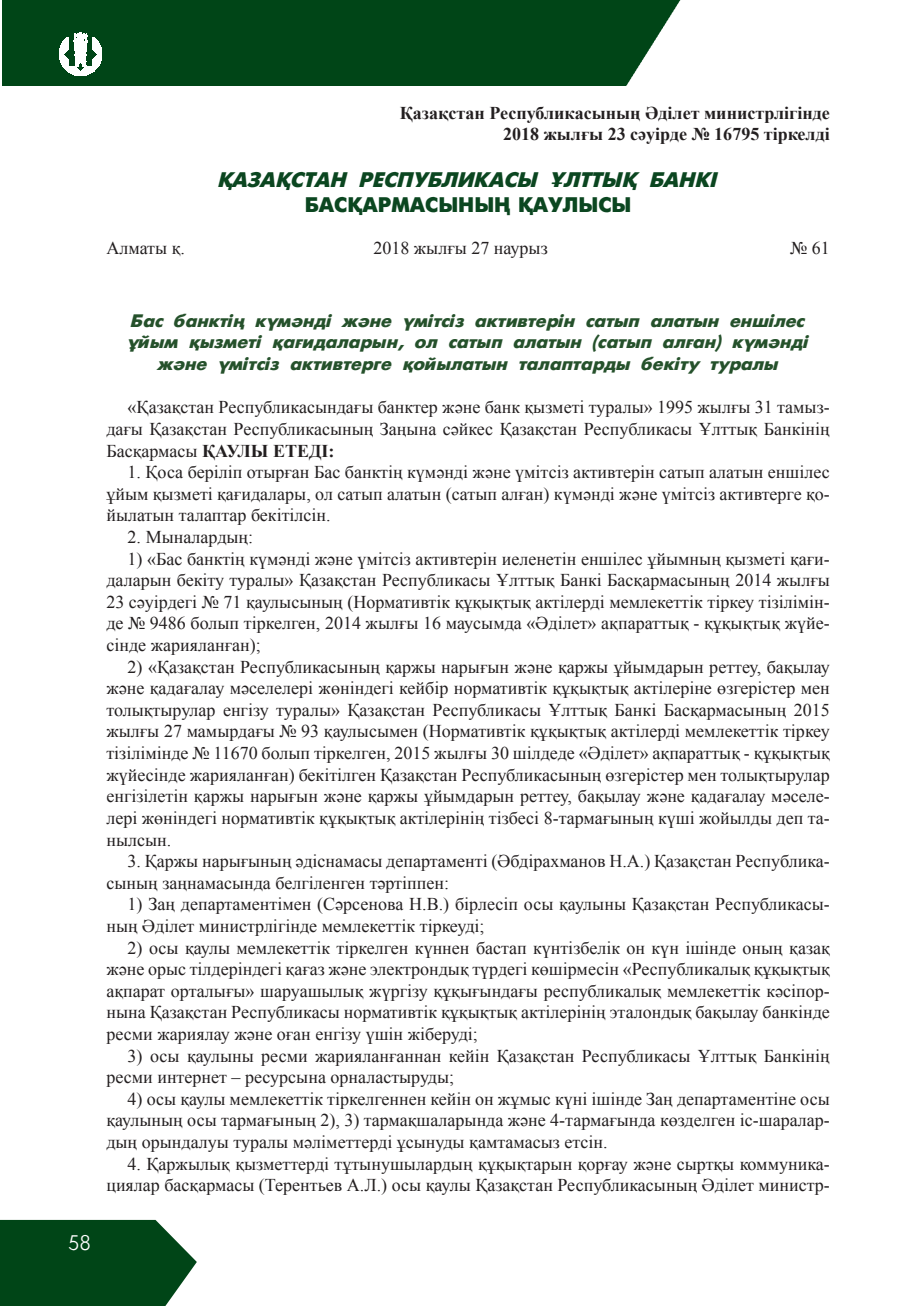
<style>
.page{position:relative;width:915px;height:1306px;background:#fff}
.page>*{position:absolute;margin:0;border:0;box-sizing:border-box;transform-origin:0 0}
.t1{font:italic 700 21px "KZM Futuris";color:#0b4620}
.t2{font:700 21px "KZM Futuris";color:#0b4620}
.t3{font:21px "KZM Futuris";color:#fff}
.t4{font:18px/21.6px "Times New Roman";color:#231f20;text-align:justify}
.t5{font:italic 700 18px/21.6px "KZM Futuris";color:#25512b;text-align:center}
.t6{font:700 18px/21.6px "Times New Roman";color:#231f20;text-align:right}
.s1{font-weight:700}
</style>
<div class="page">
<div style="left:2px;top:0;width:678px;height:85px;background:#004517"></div>
<svg style="left:0;top:1219px;width:197px;height:86px"></svg>
<svg style="left:59px;top:33px;width:43px;height:43px"></svg>
<p class="t6" style="left:399px;top:101px;width:431px">Қазақстан Республикасының Әділет министрлігінде<br>2018 жылғы 23 сәуірде № 16795 тіркелді</p>
<p class="t1" style="left:218px;top:168px;width:501px">ҚАЗАҚСТАН РЕСПУБЛИКАСЫ ҰЛТТЫҚ БАНКІ</p>
<p class="t2" style="left:304px;top:193px;width:328px">БАСҚАРМАСЫНЫҢ ҚАУЛЫСЫ</p>
<p class="t4" style="left:106px;top:236px;width:80px">Алматы қ.</p>
<p class="t4" style="left:373px;top:236px;width:176px">2018 жылғы 27 наурыз</p>
<p class="t4" style="left:789px;top:236px;width:41px">№ 61</p>
<p class="t3" style="left:68px;top:1232px;width:25px">58</p>
<p class="t5" style="left:127px;top:310px;width:682px">Бас банктің күмәндi және үмiтсiз активтерін сатып алатын еншiлес ұйым қызметі қағидаларын, ол сатып алатын (сатып алған) күмәнді және үмітсіз активтерге қойылатын талаптарды бекіту туралы</p>
<p class="t4" style="left:106px;top:396px;width:724px;text-indent:21px">«Қазақстан Республикасындағы банктер және банк қызметі туралы» 1995 жылғы 31 тамыз&shy;дағы Қазақстан Республикасының Заңына сәйкес Қазақстан Республикасы Ұлттық Банкінің Басқармасы <span class="s1">ҚАУЛЫ ЕТЕДІ:</span></p>
<p class="t4" style="left:106px;top:460px;width:724px;text-indent:21px">1. Қоса беріліп отырған Бас банктің күмәндi және үмiтсiз активтерін сатып алатын еншiлес ұйым қызметі қағидалары, ол сатып алатын (сатып алған) күмәнді және үмітсіз активтерге қо&shy;йылатын талаптар бекітілсін.</p>
<p class="t4" style="left:128px;top:525px;width:127px">2. Мыналардың:</p>
<p class="t4" style="left:106px;top:547px;width:724px;text-indent:21px">1) «Бас банктің күмәнді және үмітсіз активтерін иеленетін еншілес ұйымның қызметі қағи&shy;даларын бекіту туралы» Қазақстан Республикасы Ұлттық Банкі Басқармасының 2014 жылғы 23 сәуірдегі № 71 қаулысының (Нормативтік құқықтық актілерді мемлекеттік тіркеу тізілімін&shy;де № 9486 болып тіркелген, 2014 жылғы 16 маусымда «Әділет» ақпараттық - құқықтық жүйе&shy;сінде жарияланған);</p>
<p class="t4" style="left:106px;top:655px;width:724px;text-indent:21px">2) «Қазақстан Республикасының қаржы нарығын және қаржы ұйымдарын реттеу, бақылау және қадағалау мәселелері жөніндегі кейбір нормативтік құқықтық актілеріне өзгерістер мен толықтырулар енгізу туралы» Қазақстан Республикасы Ұлттық Банкі Басқармасының 2015 жылғы 27 мамырдағы № 93 қаулысымен (Нормативтік құқықтық актілерді мемлекеттік тіркеу тізілімінде № 11670 болып тіркелген, 2015 жылғы 30 шілдеде «Әділет» ақпараттық - құқықтық жүйесінде жарияланған) бекітілген Қазақстан Республикасының өзгерістер мен толықтырулар енгізілетін қаржы нарығын және қаржы ұйымдарын реттеу, бақылау және қадағалау мәселе&shy;лері жөніндегі нормативтік құқықтық актілерінің тізбесі 8-тармағының күші жойылды деп та&shy;нылсын.</p>
<p class="t4" style="left:106px;top:849px;width:724px;text-indent:21px">3. Қаржы нарығының әдіснамасы департаменті (Әбдірахманов Н.А.) Қазақстан Республика&shy;сының заңнамасында белгіленген тәртіппен:</p>
<p class="t4" style="left:106px;top:892px;width:724px;text-indent:21px">1) Заң департаментімен (Сәрсенова Н.В.) бірлесіп осы қаулыны Қазақстан Республикасы&shy;ның Әділет министрлігінде мемлекеттік тіркеуді;</p>
<p class="t4" style="left:106px;top:936px;width:724px;text-indent:21px">2) осы қаулы мемлекеттік тіркелген күннен бастап күнтізбелік он күн ішінде оның қазақ және орыс тілдеріндегі қағаз және электрондық түрдегі көшірмесін «Республикалық құқықтық ақпарат орталығы» шаруашылық жүргізу құқығындағы республикалық мемлекеттік кәсіпор&shy;нына Қазақстан Республикасы нормативтік құқықтық актілерінің эталондық бақылау банкінде ресми жариялау және оған енгізу үшін жіберуді;</p>
<p class="t4" style="left:106px;top:1044px;width:724px;text-indent:21px">3) осы қаулыны ресми жарияланғаннан кейін Қазақстан Республикасы Ұлттық Банкінің ресми интернет – ресурсына орналастыруды;</p>
<p class="t4" style="left:106px;top:1087px;width:724px;text-indent:21px">4) осы қаулы мемлекеттік тіркелгеннен кейін он жұмыс күні ішінде Заң департаментіне осы қаулының осы тармағының 2), 3) тармақшаларында және 4-тармағында көзделген іс-шаралар&shy;дың орындалуы туралы мәліметтерді ұсынуды қамтамасыз етсін.</p>
<p class="t4" style="left:106px;top:1152px;width:724px;text-align:right">4. Қаржылық қызметтерді тұтынушылардың құқықтарын қорғау және сыртқы коммуника&shy;циялар басқармасы (Терентьев А.Л.) осы қаулы Қазақстан Республикасының Әділет министр-</p>
</div>
